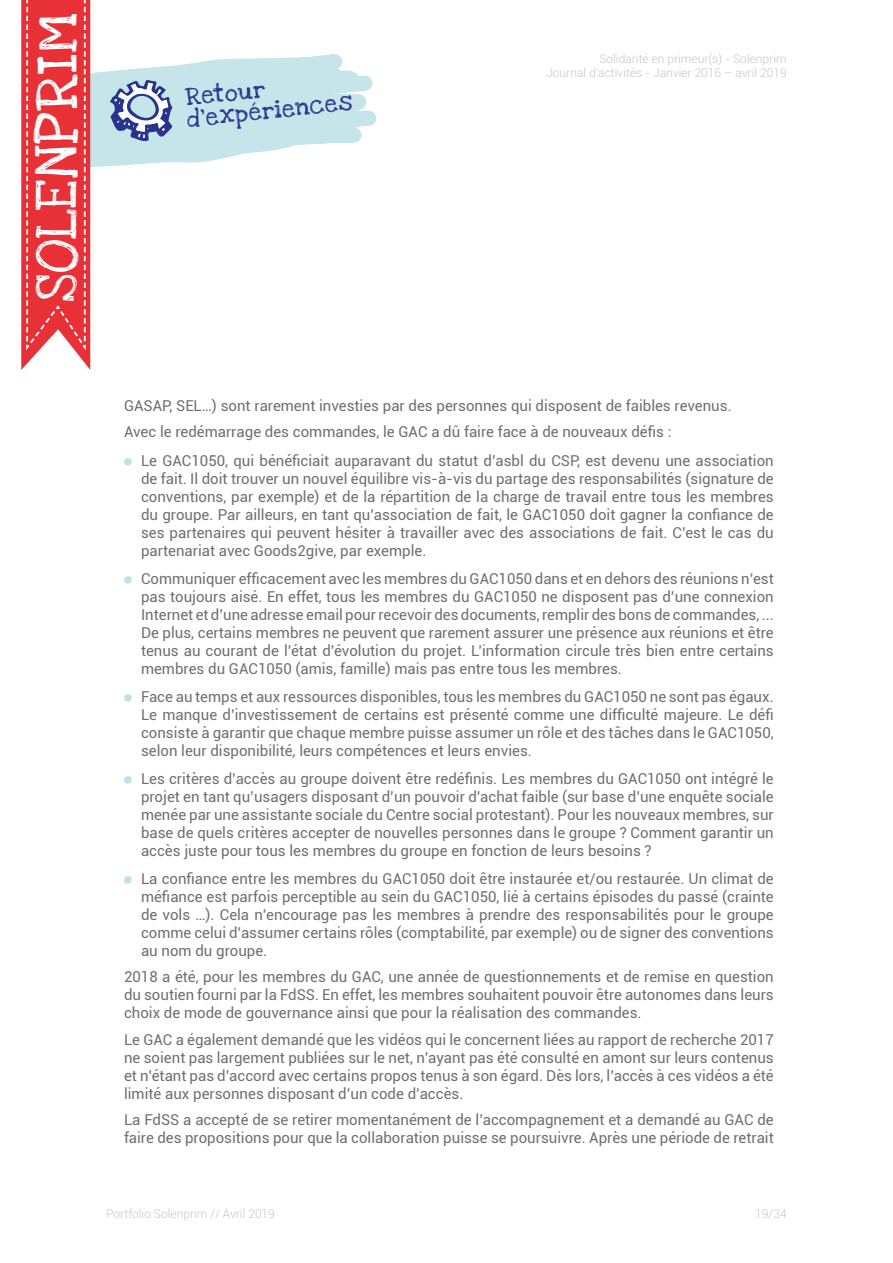
<style>
.page{position:relative;width:893px;height:1263px;background:#fff}
.page>*{position:absolute;margin:0;border:0;box-sizing:border-box;transform-origin:0 0}
.Titre_H2{font:43.2px "Love Ya Like A Sister";letter-spacing:.02em;color:#fff}
.Titre_h1{font:18px/21.6px "Love Ya Like A Sister";color:#28348b}
.Manuscrit{font:15px/18px "Roboto";color:#706f6f;text-align:justify}
.t1{font:300 12px/14.4px "Roboto";color:#c6c6c6;text-align:right}
</style>
<div class="page">
<svg style="left:90px;top:46px;width:287px;height:127px"></svg>
<svg style="left:110px;top:80px;width:62px;height:61px"></svg>
<svg style="left:21px;top:0;width:69px;height:370px;background:#e9494e"></svg>
<svg style="left:124px;top:458px;width:8px;height:8px"></svg>
<svg style="left:124px;top:576px;width:8px;height:8px"></svg>
<svg style="left:124px;top:694px;width:8px;height:8px"></svg>
<svg style="left:124px;top:776px;width:8px;height:8px"></svg>
<svg style="left:124px;top:876px;width:8px;height:8px"></svg>
<p class="Titre_H2" style="left:21px;top:302px;width:290px;rotate:-90deg">SOLENPRIM</p>
<p class="Titre_h1" style="left:184px;top:87px;width:167px;rotate:-6deg">Retour d’expériences</p>
<p class="t1" style="left:546px;top:51px;width:242px">Solidarité en primeur(s) - Solenprim<br>Journal d’activités - Janvier 2016 – avril 2019</p>
<p class="Manuscrit" style="left:124px;top:396px;width:609px">GASAP, SEL…) sont rarement investies par des personnes qui disposent de faibles revenus.</p>
<p class="Manuscrit" style="left:124px;top:423px;width:549px">Avec le redémarrage des commandes, le GAC a dû faire face à de nouveaux défis :</p>
<p class="Manuscrit" style="left:141px;top:451px;width:634px">Le GAC1050, qui bénéficiait auparavant du statut d’asbl du CSP, est devenu une association de fait. Il doit trouver un nouvel équilibre vis-à-vis du partage des responsabilités (signature de conventions, par exemple) et de la répartition de la charge de travail entre tous les membres du groupe. Par ailleurs, en tant qu’association de fait, le GAC1050 doit gagner la confiance de ses partenaires qui peuvent hésiter à travailler avec des associations de fait. C’est le cas du partenariat avec Goods2give, par exemple.</p>
<p class="Manuscrit" style="left:141px;top:569px;width:634px">Communiquer efficacement avec les membres du GAC1050 dans et en dehors des réunions n’est pas toujours aisé. En effet, tous les membres du GAC1050 ne disposent pas d’une connexion Internet et d’une adresse email pour recevoir des documents, remplir des bons de commandes, ...<br>De plus, certains membres ne peuvent que rarement assurer une présence aux réunions et être tenus au courant de l’état d’évolution du projet. L’information circule très bien entre certains membres du GAC1050 (amis, famille) mais pas entre tous les membres.</p>
<p class="Manuscrit" style="left:141px;top:687px;width:634px">Face au temps et aux ressources disponibles, tous les membres du GAC1050 ne sont pas égaux.<br>Le manque d’investissement de certains est présenté comme une difficulté majeure. Le défi consiste à garantir que chaque membre puisse assumer un rôle et des tâches dans le GAC1050, selon leur disponibilité, leurs compétences et leurs envies.</p>
<p class="Manuscrit" style="left:141px;top:769px;width:634px">Les critères d’accès au groupe doivent être redéfinis. Les membres du GAC1050 ont intégré le projet en tant qu’usagers disposant d’un pouvoir d’achat faible (sur base d’une enquête sociale menée par une assistante sociale du Centre social protestant). Pour les nouveaux membres, sur base de quels critères accepter de nouvelles personnes dans le groupe ? Comment garantir un accès juste pour tous les membres du groupe en fonction de leurs besoins ?</p>
<p class="Manuscrit" style="left:141px;top:869px;width:634px">La confiance entre les membres du GAC1050 doit être instaurée et/ou restaurée. Un climat de méfiance est parfois perceptible au sein du GAC1050, lié à certains épisodes du passé (crainte de vols …). Cela n’encourage pas les membres à prendre des responsabilités pour le groupe comme celui d’assumer certains rôles (comptabilité, par exemple) ou de signer des conventions au nom du groupe.</p>
<p class="Manuscrit" style="left:124px;top:967px;width:651px">2018 a été, pour les membres du GAC, une année de questionnements et de remise en question du soutien fourni par la FdSS. En effet, les membres souhaitent pouvoir être autonomes dans leurs choix de mode de gouvernance ainsi que pour la réalisation des commandes.</p>
<p class="Manuscrit" style="left:124px;top:1030px;width:651px">Le GAC a également demandé que les vidéos qui le concernent liées au rapport de recherche 2017 ne soient pas largement publiées sur le net, n’ayant pas été consulté en amont sur leurs contenus et n’étant pas d’accord avec certains propos tenus à son égard. Dès lors, l’accès à ces vidéos a été limité aux personnes disposant d’un code d’accès.</p>
<p class="Manuscrit" style="left:124px;top:1110px;width:651px">La FdSS a accepté de se retirer momentanément de l’accompagnement et a demandé au GAC de faire des propositions pour que la collaboration puisse se poursuivre. Après une période de retrait</p>
<p class="t1" style="left:106px;top:1206px;width:170px">Portfolio Solenprim // Avril 2019</p>
<p class="t1" style="left:755px;top:1206px;width:33px">19/34</p>
</div>
